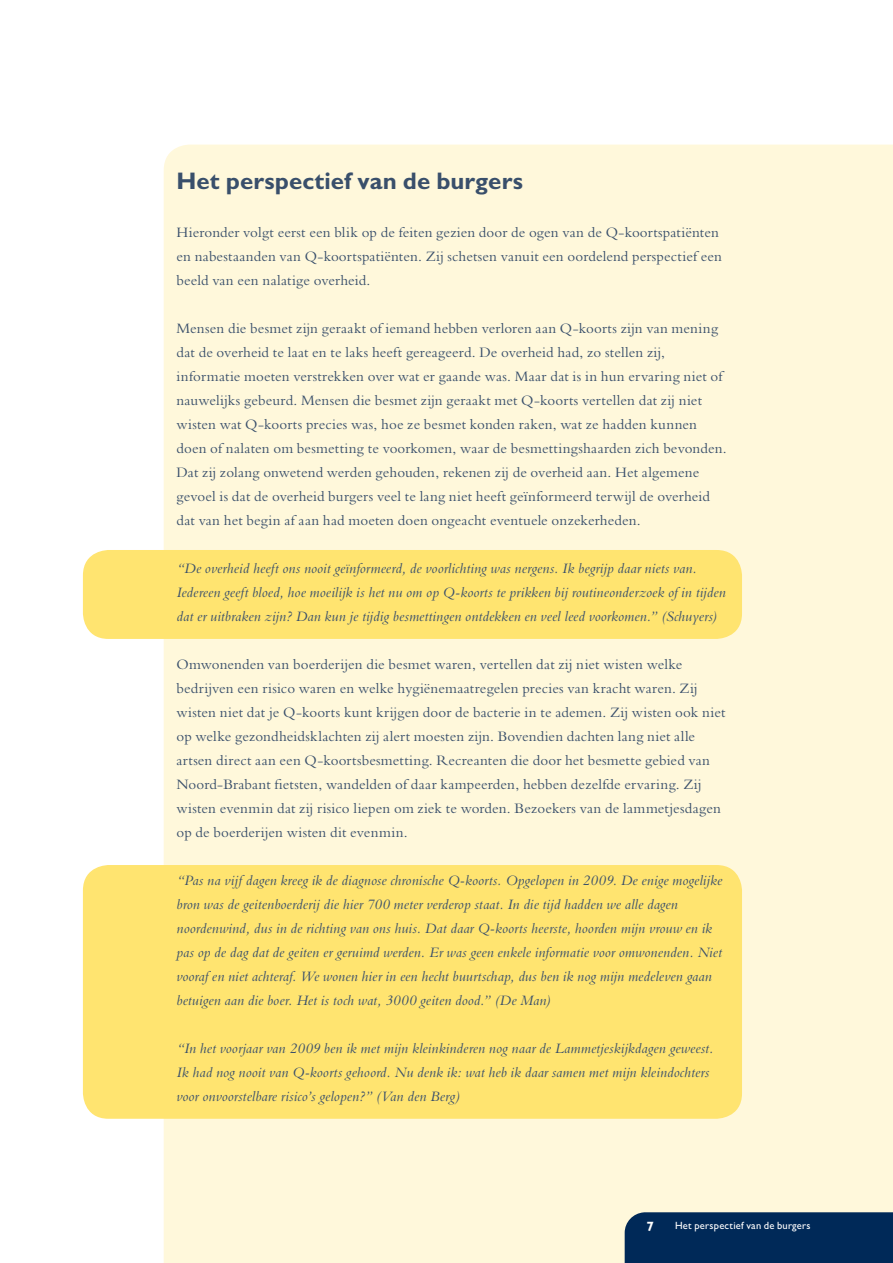
<style>
.page{position:relative;width:893px;height:1263px;background:#fff}
.page>*{position:absolute;margin:0;border:0;box-sizing:border-box;transform-origin:0 0}
.t1{font:700 24px "Gill Sans MT Pro";color:#394f6b}
.t2{font:15px/24px "Bembo Std";letter-spacing:.01em;color:#394f6b}
.t3{font:italic 15px/24px "Bembo Std";letter-spacing:.01em;color:#394f6b}
.t4{font:700 13.5px "Gill Sans MT Pro";color:#fff}
.t5{font:500 10.5px "Gill Sans MT Pro";letter-spacing:.02em;color:#fff}
</style>
<div class="page">
<div style="left:164px;top:145px;width:729px;height:1118px;background:#fff8db"></div>
<div style="left:625px;top:1212px;width:268px;height:51px;background:#002958"></div>
<div style="left:83px;top:550px;width:659px;height:89px;background:#ffe470;border-radius:26px"></div>
<div style="left:83px;top:865px;width:659px;height:254px;background:#ffe470;border-radius:26px"></div>
<h1 class="t1" style="left:176px;top:166px;width:348px">Het perspectief van de burgers</h1>
<p class="t2" style="left:176px;top:220px;width:547px">Hieronder volgt eerst een blik op de feiten gezien door de ogen van de Q-koortspatiënten en nabestaanden van Q-koortspatiënten. Zij schetsen vanuit een oordelend perspectief een beeld van een nalatige overheid.</p>
<p class="t2" style="left:176px;top:316px;width:552px">Mensen die besmet zijn geraakt of iemand hebben verloren aan Q-koorts zijn van mening dat de overheid te laat en te laks heeft gereageerd. De overheid had, zo stellen zij, informatie moeten verstrekken over wat er gaande was. Maar dat is in hun ervaring niet of nauwelijks gebeurd. Mensen die besmet zijn geraakt met Q-koorts vertellen dat zij niet wisten wat Q-koorts precies was, hoe ze besmet konden raken, wat ze hadden kunnen doen of nalaten om besmetting te voorkomen, waar de besmettingshaarden zich bevonden.<br>Dat zij zolang onwetend werden gehouden, rekenen zij de overheid aan. Het algemene gevoel is dat de overheid burgers veel te lang niet heeft geïnformeerd terwijl de overheid dat van het begin af aan had moeten doen ongeacht eventuele onzekerheden.</p>
<p class="t3" style="left:176px;top:556px;width:551px">“De overheid heeft ons nooit geïnformeerd, de voorlichting was nergens. Ik begrijp daar niets van.<br>Iedereen geeft bloed, hoe moeilijk is het nu om op Q-koorts te prikken bij routineonderzoek of in tijden dat er uitbraken zijn? Dan kun je tijdig besmettingen ontdekken en veel leed voorkomen.” (Schuyers)</p>
<p class="t2" style="left:176px;top:652px;width:550px">Omwonenden van boerderijen die besmet waren, vertellen dat zij niet wisten welke bedrijven een risico waren en welke hygiënemaatregelen precies van kracht waren. Zij wisten niet dat je Q-koorts kunt krijgen door de bacterie in te ademen. Zij wisten ook niet op welke gezondheidsklachten zij alert moesten zijn. Bovendien dachten lang niet alle artsen direct aan een Q-koortsbesmetting. Recreanten die door het besmette gebied van Noord-Brabant fietsten, wandelden of daar kampeerden, hebben dezelfde ervaring. Zij wisten evenmin dat zij risico liepen om ziek te worden. Bezoekers van de lammetjesdagen op de boerderijen wisten dit evenmin.</p>
<p class="t3" style="left:176px;top:868px;width:547px">“Pas na vijf dagen kreeg ik de diagnose chronische Q-koorts. Opgelopen in 2009. De enige mogelijke bron was de geitenboerderij die hier 700 meter verderop staat. In die tijd hadden we alle dagen noordenwind, dus in de richting van ons huis. Dat daar Q-koorts heerste, hoorden mijn vrouw en ik pas op de dag dat de geiten er geruimd werden. Er was geen enkele informatie voor omwonenden. Niet vooraf en niet achteraf. We wonen hier in een hecht buurtschap, dus ben ik nog mijn medeleven gaan betuigen aan die boer. Het is toch wat, 3000 geiten dood.” (De Man)</p>
<p class="t3" style="left:176px;top:1036px;width:539px">“In het voorjaar van 2009 ben ik met mijn kleinkinderen nog naar de Lammetjeskijkdagen geweest.<br>Ik had nog nooit van Q-koorts gehoord. Nu denk ik: wat heb ik daar samen met mijn kleindochters voor onvoorstelbare risico’s gelopen?” (Van den Berg)</p>
<p class="t4" style="left:646px;top:1218px;width:9px">7</p>
<p class="t5" style="left:675px;top:1219px;width:137px">Het perspectief van de burgers</p>
</div>
